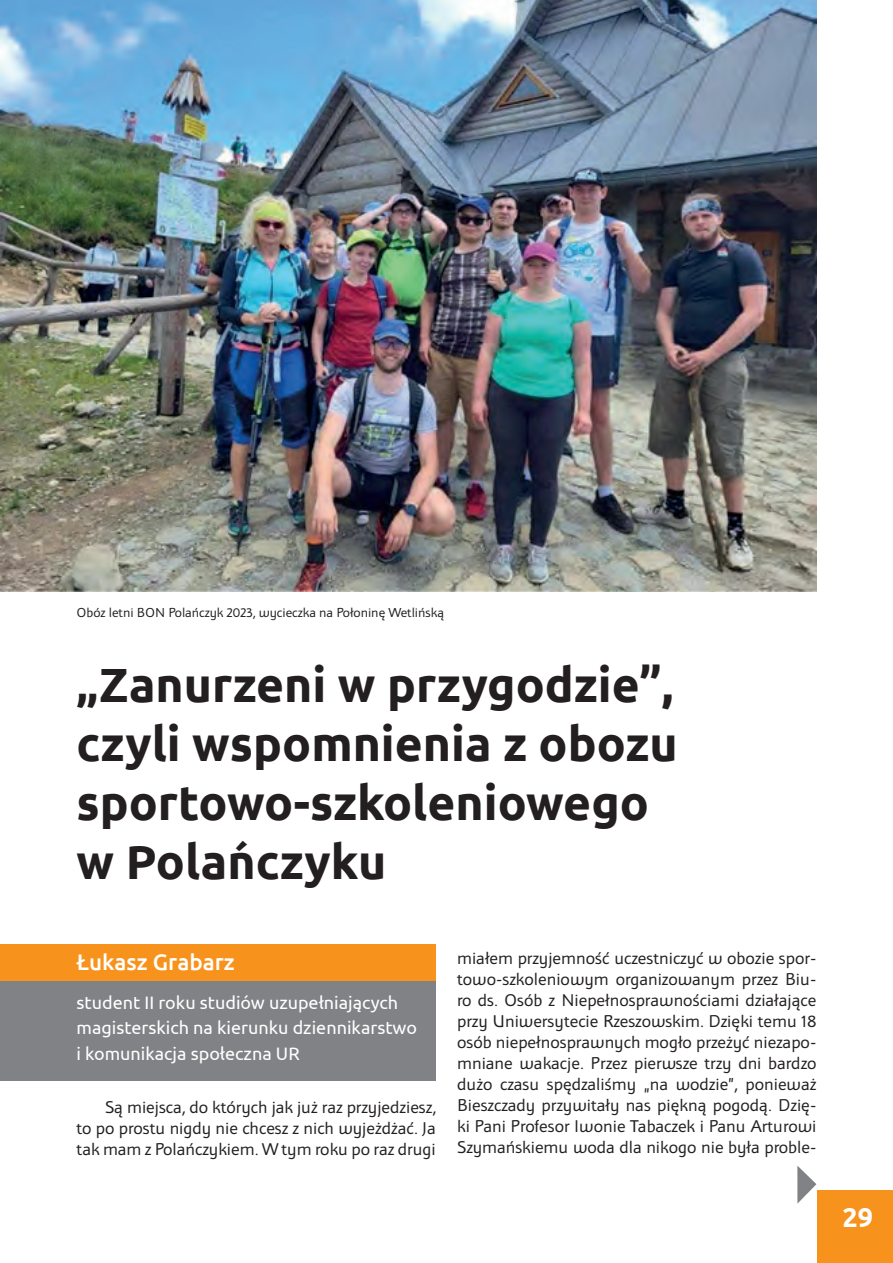
<style>
.page{position:relative;width:893px;height:1263px;background:#fff}
.page>*{position:absolute;margin:0;border:0;box-sizing:border-box;transform-origin:0 0}
.t1{font:700 48px/59.1px "Ubuntu";color:#231f20}
.t2{font:700 27px "Ubuntu";color:#fff}
.t3{font:500 22.5px "Ubuntu";color:#fff}
.t4{font:18px/21px "Apolonia Nova OT";color:#231f20;text-align:justify}
.t5{font:18px/25.5px "Ubuntu";color:#fff}
.t6{font:13.8px "Apolonia Nova OT";color:#231f20}
</style>
<div class="page">
<div style="left:0;top:945px;width:436px;height:36px;background:#f7931d"></div>
<div style="left:0;top:981px;width:436px;height:99px;background:#808285"></div>
<img style="left:0;top:0;width:816px;height:591px">
<svg style="left:797px;top:1166px;width:19px;height:38px"></svg>
<div style="left:817px;top:1190px;width:76px;height:73px;background:#f7931d"></div>
<p class="t6" style="left:77px;top:605px;width:369px">Obóz letni BON Polańczyk 2023, wycieczka na Połoninę Wetlińską</p>
<h1 class="t1" style="left:77px;top:654px;width:603px">„Zanurzeni w przygodzie”, czyli wspomnienia z obozu sportowo-szkoleniowego w Polańczyku</h1>
<p class="t3" style="left:77px;top:948px;width:160px">Łukasz Grabarz</p>
<p class="t5" style="left:77px;top:989px;width:342px">student II roku studiów uzupełniających magisterskich na kierunku dziennikarstwo i komunikacja społeczna UR</p>
<p class="t4" style="left:77px;top:1096px;width:361px;text-indent:28px">Są miejsca, do których jak już raz przyjedziesz, to po prostu nigdy nie chcesz z nich wyjeżdżać. Ja tak mam z Polańczykiem. Wtym roku po raz drugi</p>
<p class="t4" style="left:457px;top:947px;width:361px">miałem przyjemność uczestniczyć w obozie spor&shy;towo-szkoleniowym organizowanym przez Biu&shy;ro ds. Osób z Niepełnosprawnościami działające przy Uniwersytecie Rzeszowskim. Dzięki temu 18 osób niepełnosprawnych mogło przeżyć niezapo&shy;mniane wakacje. Przez pierwsze trzy dni bardzo dużo czasu spędzaliśmy „na wodzie”, ponieważ Bieszczady przywitały nas piękną pogodą. Dzię&shy;ki Pani Profesor Iwonie Tabaczek i Panu Arturowi Szymańskiemu woda dla nikogo nie była proble-</p>
<h2 class="t2" style="left:842px;top:1201px;width:32px">29</h2>
</div>
